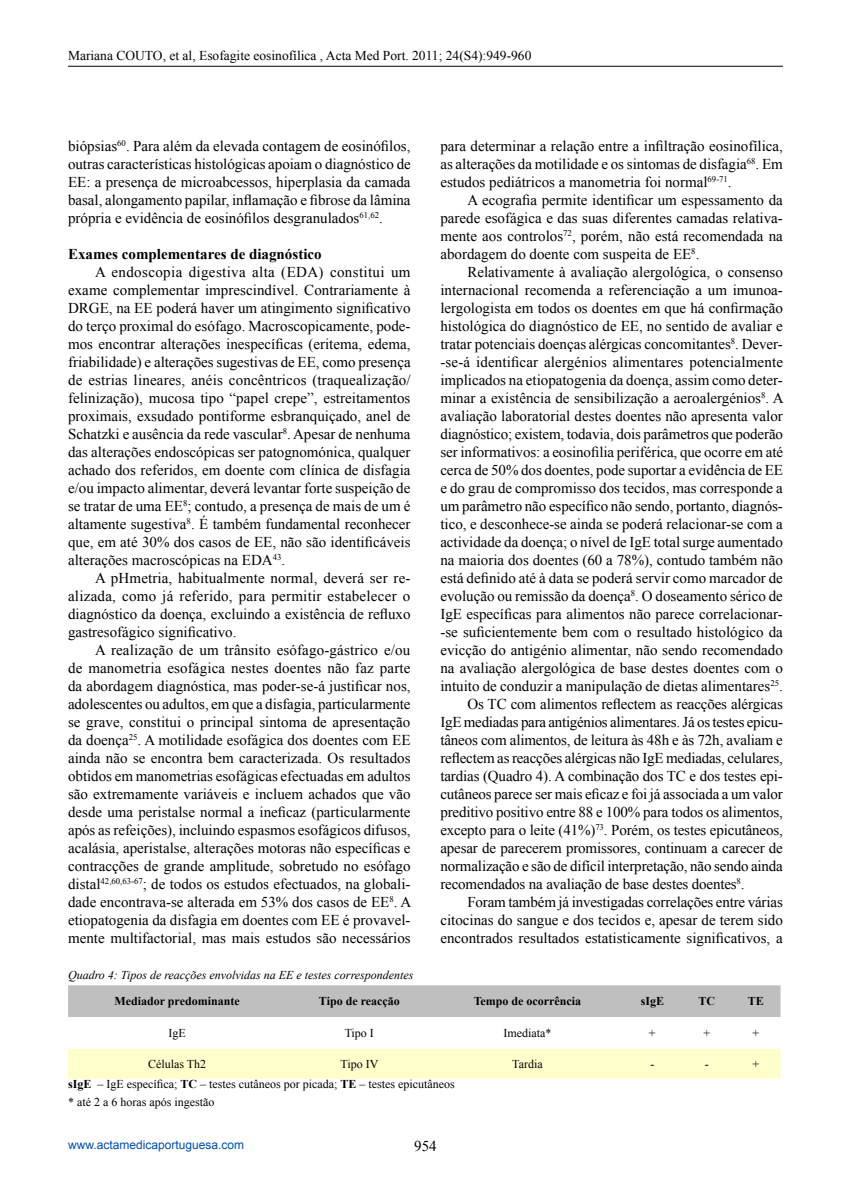
<style>
.page{position:relative;width:851px;height:1191px;background:#fff}
.page>*{position:absolute;margin:0;border:0;box-sizing:border-box;transform-origin:0 0}
.t1{font:15px/18px "Times New Roman";color:#000;text-align:justify}
.t2{font:700 15px "Times New Roman";color:#000}
.t3{font:13.5px "Times New Roman";color:#000}
.t4{font:12px/18px "Times New Roman";color:#000}
.t5{font:italic 12px "Times New Roman";color:#000}
.t6{font:700 12px "Times New Roman";color:#000}
.t7{font:12px "Arial";color:#034ea2}
.s1{font-weight:700}
</style>
<div class="page">
<div style="left:68px;top:985px;width:712px;height:32px;background:#bfbfbf"></div>
<div style="left:68px;top:1049px;width:712px;height:29px;background:#ffc"></div>
<hr style="left:68px;top:66px;width:714px;height:1px;background:#000">
<p class="t3" style="left:68px;top:47px;width:465px">Mariana COUTO, et al, Esofagite eosinofílica , Acta Med Port. 2011; 24(S4):949-960</p>
<p class="t1" style="left:68px;top:136px;width:344px">biópsias<sup>60</sup>. Para além da elevada contagem de eosinófilos, outras características histológicas apoiam o diagnóstico de EE: a presença de microabcessos, hiperplasia da camada basal, alongamento papilar, inflamação e fibrose da lâmina própria e evidência de eosinófilos desgranulados<sup>61,62</sup>.</p>
<p class="t2" style="left:68px;top:243px;width:255px">Exames complementares de diagnóstico</p>
<p class="t1" style="left:68px;top:262px;width:344px;text-indent:27px">A endoscopia digestiva alta (EDA) constitui um exame complementar imprescindível. Contrariamente à DRGE, na EE poderá haver um atingimento significativo do terço proximal do esófago. Macroscopicamente, pode&shy;mos encontrar alterações inespecíficas (eritema, edema, friabilidade) e alterações sugestivas de EE, como presença de estrias lineares, anéis concêntricos (traquealização/ felinização), mucosa tipo “papel crepe”, estreitamentos proximais, exsudado pontiforme esbranquiçado, anel de Schatzki e ausência da rede vascular<sup>8</sup>. Apesar de nenhuma das alterações endoscópicas ser patognomónica, qualquer achado dos referidos, em doente com clínica de disfagia e/ou impacto alimentar, deverá levantar forte suspeição de se tratar de uma EE<sup>8</sup>; contudo, a presença de mais de um é altamente sugestiva<sup>8</sup>. É também fundamental reconhecer que, em até 30% dos casos de EE, não são identificáveis alterações macroscópicas na EDA<sup>43</sup>.</p>
<p class="t1" style="left:68px;top:568px;width:344px;text-indent:27px">A pHmetria, habitualmente normal, deverá ser re&shy;alizada, como já referido, para permitir estabelecer o diagnóstico da doença, excluindo a existência de refluxo gastresofágico significativo.</p>
<p class="t1" style="left:68px;top:640px;width:345px;text-indent:27px">A realização de um trânsito esófago-gástrico e/ou de manometria esofágica nestes doentes não faz parte da abordagem diagnóstica, mas poder-se-á justificar nos, adolescentes ou adultos, em que a disfagia, particularmente se grave, constitui o principal sintoma de apresentação da doença<sup>25</sup>. A motilidade esofágica dos doentes com EE ainda não se encontra bem caracterizada. Os resultados obtidos em manometrias esofágicas efectuadas em adultos são extremamente variáveis e incluem achados que vão desde uma peristalse normal a ineficaz (particularmente após as refeições), incluindo espasmos esofágicos difusos, acalásia, aperistalse, alterações motoras não específicas e contracções de grande amplitude, sobretudo no esófago distal<sup>42,60,63-67</sup>; de todos os estudos efectuados, na globali&shy;dade encontrava-se alterada em 53% dos casos de EE<sup>8</sup>. A etiopatogenia da disfagia em doentes com EE é provavel&shy;mente multifactorial, mas mais estudos são necessários</p>
<p class="t1" style="left:440px;top:136px;width:344px">para determinar a relação entre a infiltração eosinofílica, as alterações da motilidade e os sintomas de disfagia<sup>68</sup>. Em estudos pediátricos a manometria foi normal<sup>69-71</sup>.</p>
<p class="t1" style="left:440px;top:190px;width:344px;text-indent:27px">A ecografia permite identificar um espessamento da parede esofágica e das suas diferentes camadas relativa&shy;mente aos controlos<sup>72</sup>, porém, não está recomendada na abordagem do doente com suspeita de EE<sup>8</sup>.</p>
<p class="t1" style="left:467px;top:262px;width:317px">Relativamente à avaliação alergológica, o consenso</p>
<p class="t1" style="left:440px;top:280px;width:344px">internacional recomenda a referenciação a um imunoa-</p>
<p class="t1" style="left:440px;top:298px;width:344px">lergologista em todos os doentes em que há confirmação</p>
<p class="t1" style="left:440px;top:316px;width:344px">histológica do diagnóstico de EE, no sentido de avaliar e</p>
<p class="t1" style="left:440px;top:334px;width:344px">tratar potenciais doenças alérgicas concomitantes<sup>8</sup>. Dever-</p>
<p class="t1" style="left:440px;top:352px;width:344px">-se-á identificar alergénios alimentares potencialmente</p>
<p class="t1" style="left:440px;top:370px;width:344px">implicados na etiopatogenia da doença, assim como deter-</p>
<p class="t1" style="left:440px;top:388px;width:345px">minar a existência de sensibilização a aeroalergénios<sup>8</sup>. A</p>
<p class="t1" style="left:440px;top:406px;width:344px">avaliação laboratorial destes doentes não apresenta valor</p>
<p class="t1" style="left:440px;top:424px;width:344px">diagnóstico; existem, todavia, dois parâmetros que poderão</p>
<p class="t1" style="left:440px;top:442px;width:344px">ser informativos: a eosinofilia periférica, que ocorre em até</p>
<p class="t1" style="left:440px;top:460px;width:344px">cerca de 50% dos doentes, pode suportar a evidência de EE</p>
<p class="t1" style="left:440px;top:478px;width:344px">e do grau de compromisso dos tecidos, mas corresponde a</p>
<p class="t1" style="left:440px;top:496px;width:344px">um parâmetro não específico não sendo, portanto, diagnós-</p>
<p class="t1" style="left:440px;top:514px;width:344px">tico, e desconhece-se ainda se poderá relacionar-se com a</p>
<p class="t1" style="left:440px;top:532px;width:344px">actividade da doença; o nível de IgE total surge aumentado</p>
<p class="t1" style="left:440px;top:550px;width:344px">na maioria dos doentes (60 a 78%), contudo também não</p>
<p class="t1" style="left:440px;top:568px;width:344px">está definido até à data se poderá servir como marcador de</p>
<p class="t1" style="left:440px;top:586px;width:344px">evolução ou remissão da doença<sup>8</sup>. O doseamento sérico de</p>
<p class="t1" style="left:440px;top:604px;width:344px">IgE específicas para alimentos não parece correlacionar-</p>
<p class="t1" style="left:440px;top:622px;width:344px">-se suficientemente bem com o resultado histológico da</p>
<p class="t1" style="left:440px;top:640px;width:344px">evicção do antigénio alimentar, não sendo recomendado</p>
<p class="t1" style="left:440px;top:658px;width:344px">na avaliação alergológica de base destes doentes com o</p>
<p class="t1" style="left:440px;top:676px;width:344px">intuito de conduzir a manipulação de dietas alimentares<sup>25</sup>.</p>
<p class="t1" style="left:467px;top:694px;width:317px">Os TC com alimentos reflectem as reacções alérgicas</p>
<p class="t1" style="left:440px;top:712px;width:344px">IgE mediadas para antigénios alimentares. Já os testes epicu-</p>
<p class="t1" style="left:440px;top:730px;width:344px">tâneos com alimentos, de leitura às 48h e às 72h, avaliam e</p>
<p class="t1" style="left:440px;top:748px;width:344px">reflectem as reacções alérgicas não IgE mediadas, celulares,</p>
<p class="t1" style="left:440px;top:766px;width:344px">tardias (Quadro 4). A combinação dos TC e dos testes epi-</p>
<p class="t1" style="left:440px;top:784px;width:344px">cutâneos parece ser mais eficaz e foi já associada a um valor</p>
<p class="t1" style="left:440px;top:802px;width:344px">preditivo positivo entre 88 e 100% para todos os alimentos,</p>
<p class="t1" style="left:440px;top:820px;width:344px">excepto para o leite (41%)<sup>73</sup>. Porém, os testes epicutâneos,</p>
<p class="t1" style="left:440px;top:838px;width:344px">apesar de parecerem promissores, continuam a carecer de</p>
<p class="t1" style="left:440px;top:856px;width:344px">normalização e são de difícil interpretação, não sendo ainda</p>
<p class="t1" style="left:440px;top:874px;width:306px">recomendados na avaliação de base destes doentes<sup>8</sup>.</p>
<p class="t1" style="left:467px;top:892px;width:317px">Foram também já investigadas correlações entre várias</p>
<p class="t1" style="left:440px;top:910px;width:344px">citocinas do sangue e dos tecidos e, apesar de terem sido</p>
<p class="t1" style="left:440px;top:928px;width:344px">encontrados resultados estatisticamente significativos, a</p>
<p class="t5" style="left:68px;top:967px;width:347px">Quadro 4: Tipos de reacções envolvidas na EE e testes correspondentes</p>
<p class="t6" style="left:114px;top:993px;width:127px">Mediador predominante</p>
<p class="t6" style="left:319px;top:993px;width:82px">Tipo de reacção</p>
<p class="t6" style="left:473px;top:993px;width:109px">Tempo de ocorrência</p>
<p class="t6" style="left:640px;top:993px;width:25px">sIgE</p>
<p class="t6" style="left:698px;top:993px;width:9px">TC</p>
<p class="t6" style="left:747px;top:993px;width:18px">TE</p>
<p class="t4" style="left:168px;top:1024px;width:19px">IgE</p>
<p class="t4" style="left:344px;top:1024px;width:31px">Tipo I</p>
<p class="t4" style="left:503px;top:1024px;width:49px">Imediata*</p>
<p class="t4" style="left:649px;top:1024px;width:8px">+</p>
<p class="t4" style="left:703px;top:1024px;width:8px">+</p>
<p class="t4" style="left:752px;top:1024px;width:8px">+</p>
<p class="t4" style="left:148px;top:1054px;width:60px">Células Th2</p>
<p class="t4" style="left:340px;top:1054px;width:39px">Tipo IV</p>
<p class="t4" style="left:512px;top:1054px;width:32px">Tardia</p>
<p class="t4" style="left:650px;top:1054px;width:5px">-</p>
<p class="t4" style="left:704px;top:1054px;width:5px">-</p>
<p class="t4" style="left:752px;top:1054px;width:8px">+</p>
<p class="t4" style="left:68px;top:1074px;width:388px"><span class="s1">sIgE</span> – IgE específica; <span class="s1">TC</span> – testes cutâneos por picada; <span class="s1">TE</span> – testes epicutâneos * até 2 a 6 horas após ingestão</p>
<p class="t7" style="left:68px;top:1136px;width:178px">www.actamedicaportuguesa.com</p>
<p class="t1" style="left:414px;top:1137px;width:24px">954</p>
</div>
